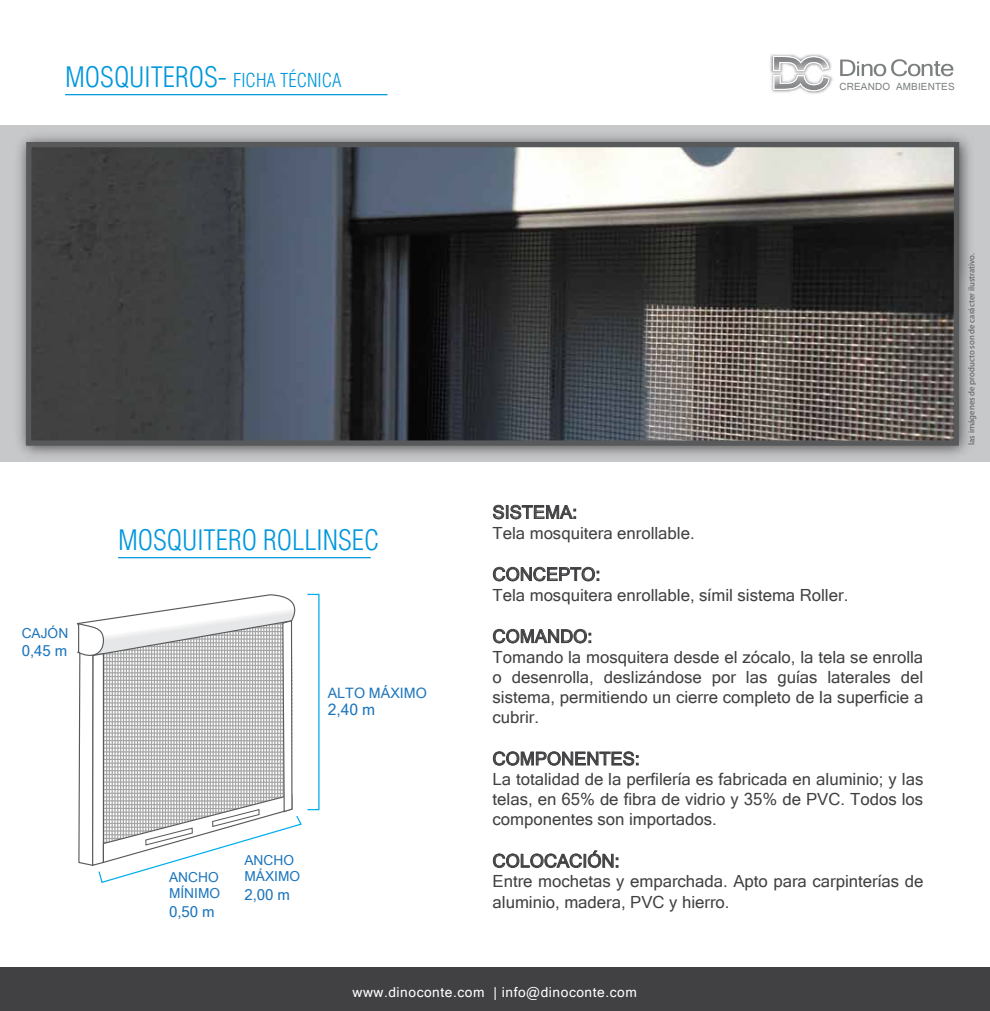
<style>
.page{position:relative;width:990px;height:1011px;background:#fff}
.page>*{position:absolute;margin:0;border:0;box-sizing:border-box;transform-origin:0 0}
.t1{font:300 condensed 27.5px "Helvetica";color:#0097dc}
.t2{font:18.12px "Microsoft Sans Serif";color:#414042}
.t3{font:16.75px/20.1px "Microsoft Sans Serif";color:#414042;text-align:justify}
.t4{font:15.62px "Microsoft Sans Serif";color:#1c75bc}
.t5{font:15px "Microsoft Sans Serif";color:#1c75bc}
.t6{font:14.38px "Microsoft Sans Serif";color:#1c75bc}
.t7{font:13.75px "Microsoft Sans Serif";letter-spacing:.04em;color:#fff}
.t8{font:13.75px/16.1px "Microsoft Sans Serif";color:#1c75bc}
.t9{font:11.12px "Vrinda";letter-spacing:.015em;color:#7b7f7f}
.t10{font:8.75px "Myriad Pro";color:#58595b}
.s1{font-size:18.75px}
</style>
<div class="page">
<div style="left:0;top:967px;width:990px;height:43px;background:#414042"></div>
<svg style="left:493px;top:751px;width:145px;height:14px"></svg>
<svg style="left:493px;top:850px;width:125px;height:17px"></svg>
<img style="left:5px;top:68px;width:975px;height:597px">
<img style="left:32px;top:148px;width:921px;height:291px">
<div style="left:26px;top:142px;width:933px;height:303px;border:5px solid #58595b"></div>
<img style="left:769px;top:54px;width:65px;height:42px">
<svg style="left:773px;top:56px;width:57px;height:35px"></svg>
<svg style="left:840px;top:59px;width:113px;height:17px"></svg>
<svg style="left:76px;top:593px;width:231px;height:290px"></svg>
<h1 class="t1" style="left:65px;top:60px;width:278px">MOSQUITEROS- <span class="s1">FICHA TÉCNICA</span></h1>
<p class="t9" style="left:840px;top:79px;width:117px">CREANDO AMBIENTES</p>
<p class="t8" style="left:22px;top:624px;width:48px">CAJÓN</p>
<p class="t5" style="left:22px;top:640px;width:47px">0,45 m</p>
<h1 class="t1" style="left:118px;top:522px;width:263px">MOSQUITERO ROLLINSEC</h1>
<p class="t6" style="left:328px;top:683px;width:101px">ALTO MÁXIMO</p>
<p class="t4" style="left:328px;top:699px;width:49px">2,40 m</p>
<p class="t8" style="left:169px;top:868px;width:53px">ANCHO<br>MÍNIMO</p>
<p class="t5" style="left:169px;top:901px;width:47px">0,50 m</p>
<p class="t8" style="left:244px;top:851px;width:57px">ANCHO<br>MÁXIMO</p>
<p class="t5" style="left:244px;top:884px;width:47px">2,00 m</p>
<p class="t2" style="left:493px;top:500px;width:86px">SISTEMA:</p>
<p class="t3" style="left:493px;top:522px;width:204px">Tela mosquitera enrollable.</p>
<p class="t2" style="left:493px;top:562px;width:109px">CONCEPTO:</p>
<p class="t3" style="left:493px;top:584px;width:357px">Tela mosquitera enrollable, símil sistema Roller.</p>
<p class="t2" style="left:493px;top:624px;width:101px">COMANDO:</p>
<p class="t3" style="left:493px;top:646px;width:432px">Tomando la mosquitera desde el zócalo, la tela se enrolla o desenrolla, deslizándose por las guías laterales del sistema, permitiendo un cierre completo de la superficie a cubrir.</p>
<p class="t2" style="left:493px;top:746px;width:149px">COMPONENTES:</p>
<p class="t3" style="left:493px;top:768px;width:432px">La totalidad de la perfilería es fabricada en aluminio; y las telas, en 65% de fibra de vidrio y 35% de PVC. Todos los componentes son importados.</p>
<p class="t2" style="left:493px;top:848px;width:129px">COLOCACIÓN:</p>
<p class="t3" style="left:493px;top:870px;width:432px">Entre mochetas y emparchada. Apto para carpinterías de aluminio, madera, PVC y hierro.</p>
<p class="t7" style="left:353px;top:983px;width:286px">www.dinoconte.com | info@dinoconte.com</p>
<p class="t10" style="left:966px;top:444px;width:193px;rotate:-90deg">las imágenes de producto son de carácter ilustrativo.</p>
</div>
